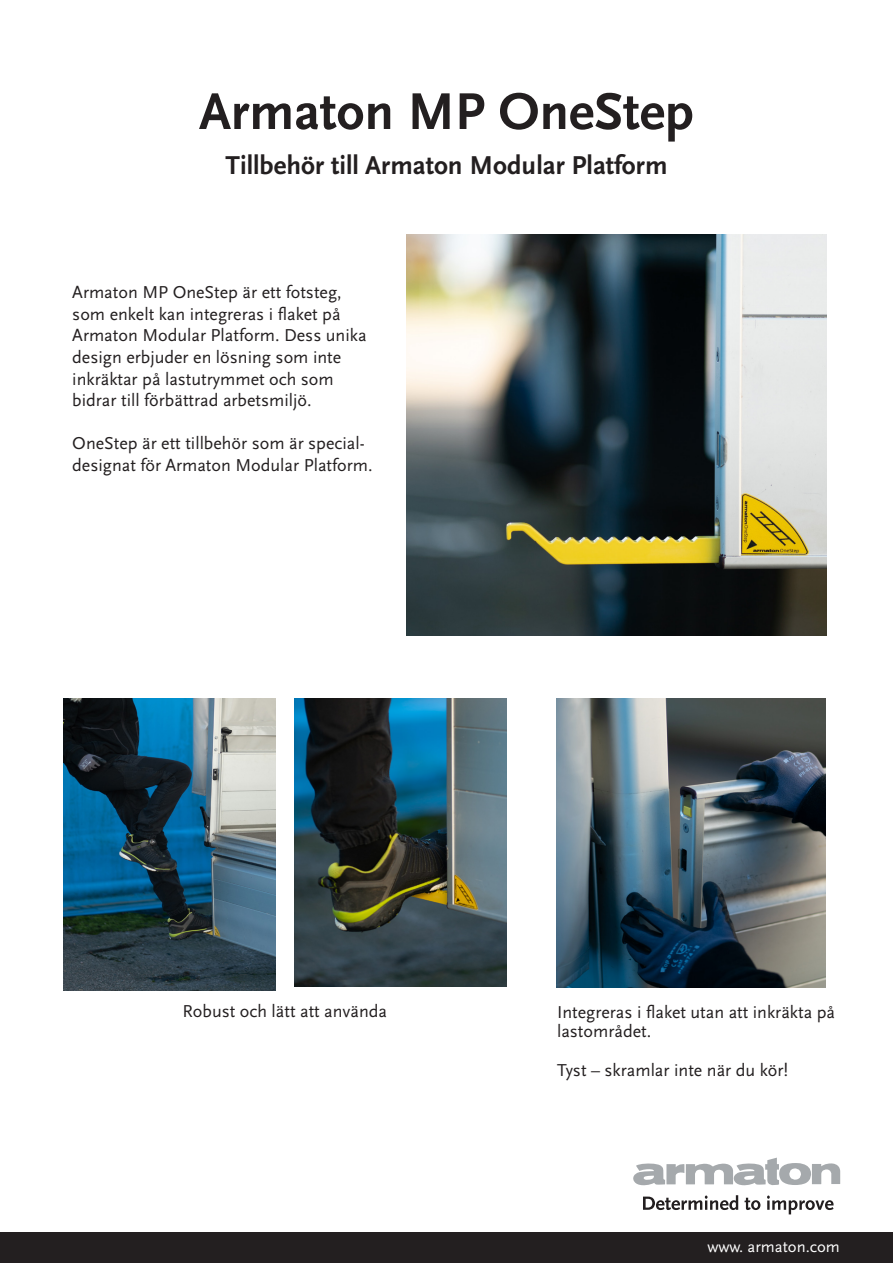
<style>
.page{position:relative;width:893px;height:1263px;background:#fff}
.page>*{position:absolute;margin:0;border:0;box-sizing:border-box;transform-origin:0 0}
.t1{font:700 54px "Scala Sans Pro";color:#231f20}
.t2{font:700 27px "Scala Sans Pro";color:#231f20}
.t3{font:18px/21.6px "Scala Sans Pro";color:#231f20}
.t4{font:16.5px "Scala Sans Pro";color:#fff}
</style>
<div class="page">
<svg style="left:633px;top:1157px;width:207px;height:28px"></svg>
<svg style="left:643px;top:1195px;width:95px;height:15px"></svg>
<svg style="left:744px;top:1198px;width:16px;height:12px"></svg>
<svg style="left:767px;top:1195px;width:66px;height:19px"></svg>
<div style="left:0;top:1233px;width:893px;height:30px;background:#231f20"></div>
<img style="left:406px;top:235px;width:420px;height:400px">
<img style="left:64px;top:698px;width:212px;height:292px">
<img style="left:294px;top:698px;width:212px;height:288px">
<img style="left:556px;top:698px;width:269px;height:290px">
<p class="t1" style="left:199px;top:80px;width:497px">Armaton MP OneStep</p>
<p class="t2" style="left:226px;top:150px;width:443px">Tillbehör till Armaton Modular Platform</p>
<p class="t3" style="left:72px;top:282px;width:296px">Armaton MP OneStep är ett fotsteg, som enkelt kan integreras i flaket på Armaton Modular Platform. Dess unika design erbjuder en lösning som inte</p>
<p class="t3" style="left:72px;top:368px;width:263px">inkräktar på lastutrymmet och som bidrar till förbättrad arbetsmiljö.</p>
<p class="t3" style="left:72px;top:433px;width:302px">OneStep är ett tillbehör som är special&shy;designat för Armaton Modular Platform.</p>
<p class="t3" style="left:183px;top:1001px;width:206px">Robust och lätt att använda</p>
<p class="t3" style="left:557px;top:1002px;width:280px;line-height:19.5px">Integreras i flaket utan att inkräkta på lastområdet.</p>
<p class="t3" style="left:557px;top:1059px;width:233px">Tyst – skramlar inte när du kör!</p>
<p class="t4" style="left:707px;top:1237px;width:134px">www. armaton.com</p>
</div>
